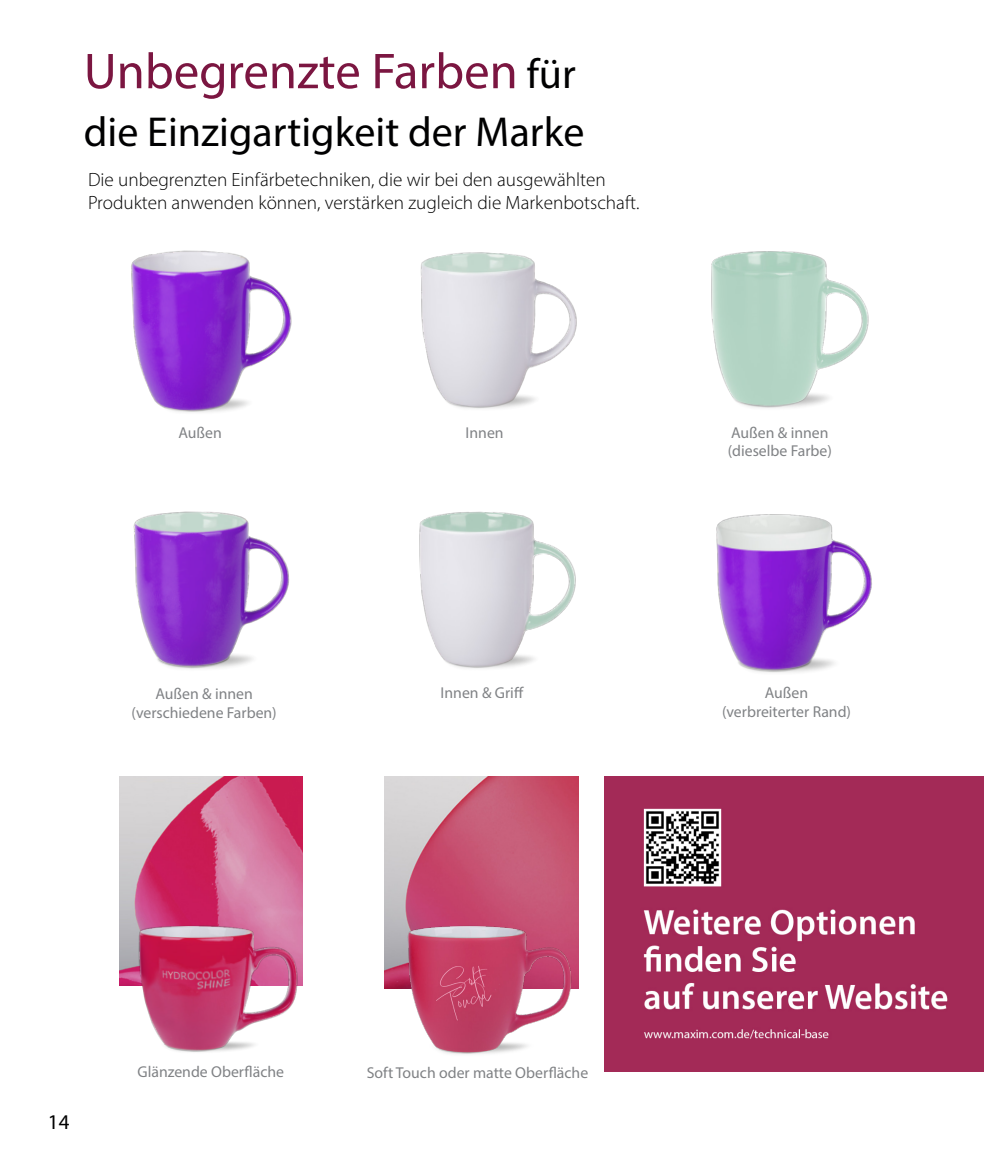
<style>
.page{position:relative;width:998px;height:1171px;background:#fff}
.page>*{position:absolute;margin:0;border:0;box-sizing:border-box;transform-origin:0 0}
.t1{font:50.75px "Myriad Pro";color:#7b1641}
.t2{font:42px "Myriad Pro";color:#000001}
.t3{font:21px "Myriad Pro";color:#000001}
.t4{font:300 19.25px "Myriad Pro";color:#000001}
.t5{font:15.75px "Myriad Pro";color:#808285}
.s1{font-size:42px;color:#000001}
</style>
<div class="page">
<img style="left:604px;top:776px;width:378px;height:296px">
<img style="left:385px;top:776px;width:193px;height:212px">
<img style="left:119px;top:776px;width:183px;height:210px">
<img style="left:132px;top:920px;width:169px;height:132px">
<img style="left:401px;top:920px;width:177px;height:134px">
<img style="left:131px;top:250px;width:161px;height:162px">
<img style="left:711px;top:251px;width:158px;height:157px">
<img style="left:420px;top:252px;width:157px;height:157px">
<img style="left:133px;top:511px;width:157px;height:158px">
<img style="left:419px;top:511px;width:157px;height:158px">
<img style="left:716px;top:514px;width:156px;height:159px">
<p class="t1" style="left:84px;top:40px;width:493px">Unbegrenzte Farben <span class="s1">für</span></p>
<p class="t2" style="left:84px;top:106px;width:502px">die Einzigartigkeit der Marke</p>
<p class="t4" style="left:88px;top:167px;width:519px">Die unbegrenzten Einfärbetechniken, die wir bei den ausgewählten</p>
<p class="t4" style="left:88px;top:191px;width:553px">Produkten anwenden können, verstärken zugleich die Markenbotschaft.</p>
<p class="t5" style="left:178px;top:422px;width:45px">Außen</p>
<p class="t5" style="left:465px;top:423px;width:40px">Innen</p>
<p class="t5" style="left:730px;top:422px;width:99px">Außen &amp; innen</p>
<p class="t5" style="left:727px;top:441px;width:106px">(dieselbe Farbe)</p>
<p class="t5" style="left:155px;top:684px;width:99px">Außen &amp; innen</p>
<p class="t5" style="left:131px;top:703px;width:147px">(verschiedene Farben)</p>
<p class="t5" style="left:440px;top:683px;width:85px">Innen &amp; Griff</p>
<p class="t5" style="left:764px;top:683px;width:45px">Außen</p>
<p class="t5" style="left:721px;top:702px;width:130px">(verbreiterter Rand)</p>
<p class="t3" style="left:48px;top:1108px;width:23px">14</p>
<p class="t5" style="left:137px;top:1062px;width:148px">Glänzende Oberfläche</p>
<p class="t5" style="left:366px;top:1063px;width:223px">Soft Touch oder matte Oberfläche</p>
</div>
